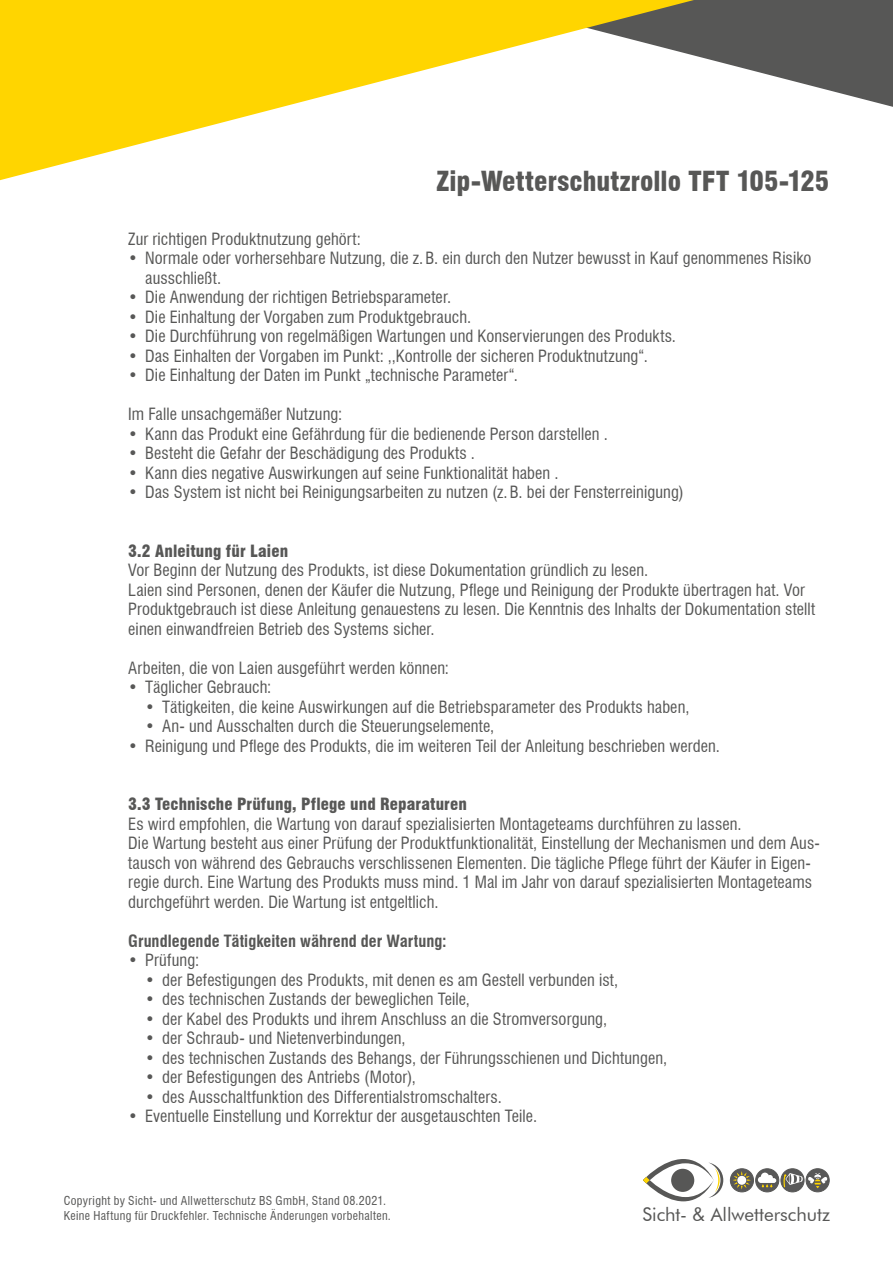
<style>
.page{position:relative;width:893px;height:1263px;background:#fff}
.page>*{position:absolute;margin:0;border:0;box-sizing:border-box;transform-origin:0 0}
.t1{font:900 condensed 27px "Swiss 721 BT";color:#575756}
.t2{font:18.75px "Futura BT";color:#575756}
.t3{font:condensed 16.5px/19.5px "Swiss 721 BT";letter-spacing:.005em;color:#575756}
.t4{font:900 condensed 16.5px "Swiss 721 BT";letter-spacing:.005em;color:#575756}
.t5{font:700 condensed 16.5px "Swiss 721 BT";letter-spacing:.005em;color:#575756}
.t6{font:condensed 12px/15px "Swiss 721 BT";letter-spacing:.03em;color:#575756}
</style>
<div class="page">
<svg style="left:743px;top:0;width:150px;height:107px;fill:#575756"></svg>
<svg style="left:0;top:0;width:743px;height:181px"></svg>
<div style="left:806px;top:1169px;width:23px;height:23px;background:#585858;border-radius:50%"></div>
<div style="left:806px;top:1168px;width:24px;height:24px;border:1px solid #575756;border-radius:50%"></div>
<div style="left:730px;top:1169px;width:23px;height:23px;background:#585858;border-radius:50%"></div>
<div style="left:730px;top:1168px;width:24px;height:24px;border:1px solid #575756;border-radius:50%"></div>
<svg style="left:733px;top:1171px;width:18px;height:18px"></svg>
<div style="left:737px;top:1176px;width:9px;height:9px;background:#fff;border-radius:50%"></div>
<div style="left:756px;top:1169px;width:23px;height:23px;background:#585858;border-radius:50%"></div>
<div style="left:755px;top:1168px;width:24px;height:24px;border:1px solid #575756;border-radius:50%"></div>
<svg style="left:758px;top:1172px;width:18px;height:15px"></svg>
<div style="left:781px;top:1169px;width:23px;height:23px;background:#585858;border-radius:50%"></div>
<div style="left:780px;top:1168px;width:24px;height:24px;border:1px solid #575756;border-radius:50%"></div>
<svg style="left:643px;top:1159px;width:80px;height:42px"></svg>
<div style="left:671px;top:1169px;width:23px;height:23px;background:#575756;border-radius:50%"></div>
<svg style="left:783px;top:1173px;width:44px;height:15px"></svg>
<h1 class="t1" style="left:436px;top:165px;width:394px">Zip-Wetterschutzrollo TFT 105-125</h1>
<p class="t3" style="left:128px;top:229px;width:234px">Zur richtigen Produktnutzung gehört:</p>
<p class="t3" style="left:145px;top:248px;width:667px;text-indent:-17px">• Normale oder vorhersehbare Nutzung, die z.B. ein durch den Nutzer bewusst in Kauf genommenes Risiko ausschließt.</p>
<p class="t3" style="left:128px;top:287px;width:324px">• Die Anwendung der richtigen Betriebsparameter.</p>
<p class="t3" style="left:128px;top:307px;width:344px">• Die Einhaltung der Vorgaben zum Produktgebrauch.</p>
<p class="t3" style="left:128px;top:326px;width:549px">• Die Durchführung von regelmäßigen Wartungen und Konservierungen des Produkts.</p>
<p class="t3" style="left:128px;top:346px;width:521px">• Das Einhalten der Vorgaben im Punkt: ,,Kontrolle der sicheren Produktnutzung“.</p>
<p class="t3" style="left:128px;top:365px;width:391px">• Die Einhaltung der Daten im Punkt „technische Parameter“.</p>
<p class="t3" style="left:128px;top:404px;width:215px">Im Falle unsachgemäßer Nutzung:</p>
<p class="t3" style="left:128px;top:424px;width:481px">• Kann das Produkt eine Gefährdung für die bedienende Person darstellen .</p>
<p class="t3" style="left:128px;top:443px;width:348px">• Besteht die Gefahr der Beschädigung des Produkts .</p>
<p class="t3" style="left:128px;top:463px;width:432px">• Kann dies negative Auswirkungen auf seine Funktionalität haben .</p>
<p class="t3" style="left:128px;top:482px;width:557px">• Das System ist nicht bei Reinigungsarbeiten zu nutzen (z.B. bei der Fensterreinigung)</p>
<p class="t4" style="left:128px;top:541px;width:161px">3.2 Anleitung für Laien</p>
<p class="t3" style="left:128px;top:560px;width:688px">Vor Beginn der Nutzung des Produkts, ist diese Dokumentation gründlich zu lesen.<br>Laien sind Personen, denen der Käufer die Nutzung, Pflege und Reinigung der Produkte übertragen hat. Vor Produktgebrauch ist diese Anleitung genauestens zu lesen. Die Kenntnis des Inhalts der Dokumentation stellt einen einwandfreien Betrieb des Systems sicher.</p>
<p class="t3" style="left:128px;top:658px;width:322px">Arbeiten, die von Laien ausgeführt werden können:</p>
<p class="t3" style="left:128px;top:677px;width:145px">• Täglicher Gebrauch:</p>
<p class="t3" style="left:145px;top:697px;width:546px">• Tätigkeiten, die keine Auswirkungen auf die Betriebsparameter des Produkts haben,</p>
<p class="t3" style="left:145px;top:716px;width:351px">• An- und Ausschalten durch die Steuerungselemente,</p>
<p class="t3" style="left:128px;top:736px;width:593px">• Reinigung und Pflege des Produkts, die im weiteren Teil der Anleitung beschrieben werden.</p>
<p class="t4" style="left:128px;top:794px;width:340px">3.3 Technische Prüfung, Pflege und Reparaturen</p>
<p class="t3" style="left:128px;top:814px;width:693px">Es wird empfohlen, die Wartung von darauf spezialisierten Montageteams durchführen zu lassen.<br>Die Wartung besteht aus einer Prüfung der Produktfunktionalität, Einstellung der Mechanismen und dem Aus&shy;tausch von während des Gebrauchs verschlissenen Elementen. Die tägliche Pflege führt der Käufer in Eigen&shy;regie durch. Eine Wartung des Produkts muss mind. 1 Mal im Jahr von darauf spezialisierten Montageteams durchgeführt werden. Die Wartung ist entgeltlich.</p>
<p class="t5" style="left:128px;top:931px;width:320px">Grundlegende Tätigkeiten während der Wartung:</p>
<p class="t3" style="left:128px;top:950px;width:72px">• Prüfung:</p>
<p class="t3" style="left:145px;top:970px;width:475px">• der Befestigungen des Produkts, mit denen es am Gestell verbunden ist,</p>
<p class="t3" style="left:145px;top:989px;width:326px">• des technischen Zustands der beweglichen Teile,</p>
<p class="t3" style="left:145px;top:1009px;width:463px">• der Kabel des Produkts und ihrem Anschluss an die Stromversorgung,</p>
<p class="t3" style="left:145px;top:1028px;width:262px">• der Schraub- und Nietenverbindungen,</p>
<p class="t3" style="left:145px;top:1048px;width:524px">• des technischen Zustands des Behangs, der Führungsschienen und Dichtungen,</p>
<p class="t3" style="left:145px;top:1067px;width:272px">• der Befestigungen des Antriebs (Motor),</p>
<p class="t3" style="left:145px;top:1087px;width:358px">• des Ausschaltfunktion des Differentialstromschalters.</p>
<p class="t3" style="left:128px;top:1106px;width:410px">• Eventuelle Einstellung und Korrektur der ausgetauschten Teile.</p>
<p class="t6" style="left:64px;top:1193px;width:329px">Copyright by Sicht- und Allwetterschutz BS GmbH, Stand 08.2021.<br>Keine Haftung für Druckfehler. Technische Änderungen vorbehalten.</p>
<p class="t2" style="left:642px;top:1203px;width:189px">Sicht- &amp; Allwetterschutz</p>
</div>
